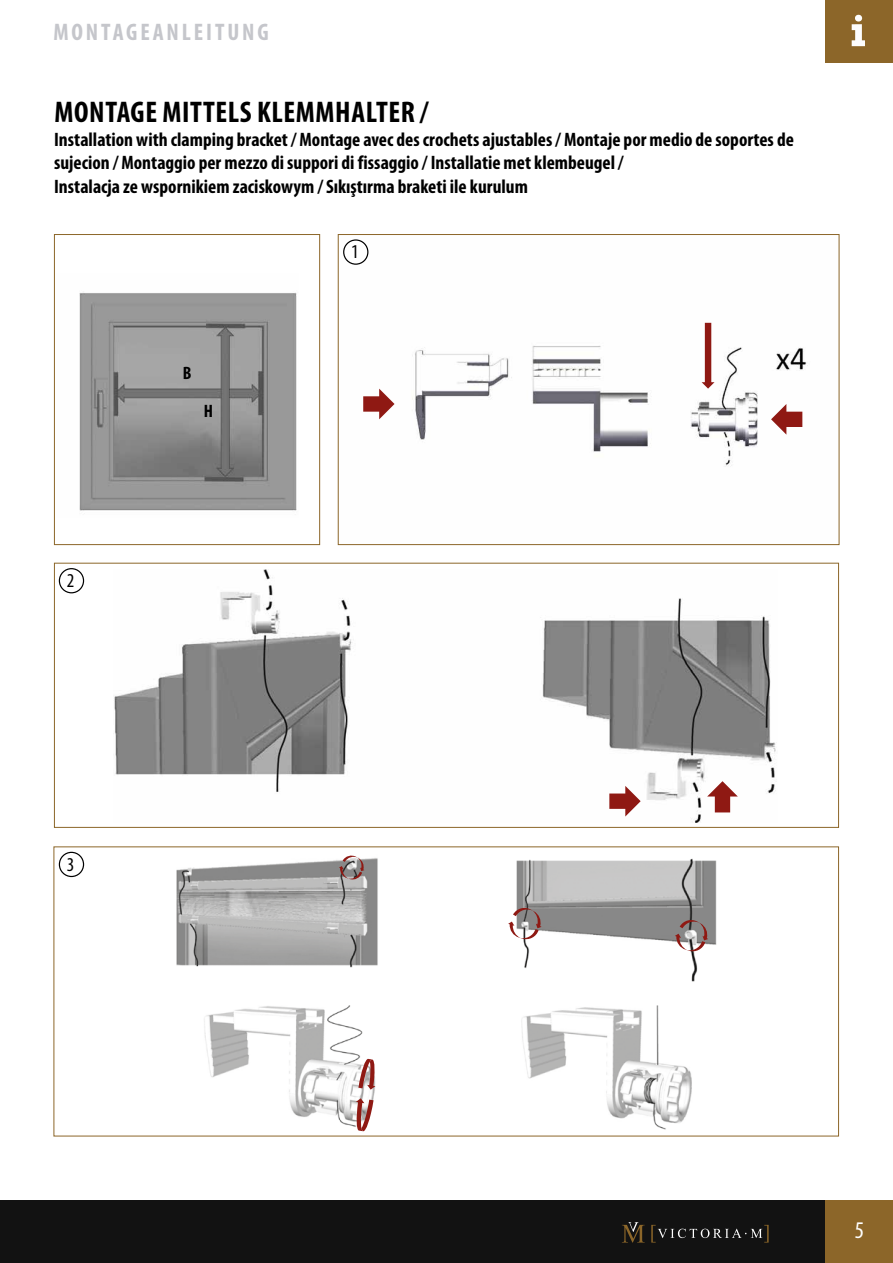
<style>
.page{position:relative;width:893px;height:1263px;background:#fff}
.page>*{position:absolute;margin:0;border:0;box-sizing:border-box;transform-origin:0 0}
.t1{font:700 condensed 30px "Myriad Pro";letter-spacing:.02em;color:#000}
.t2{font:700 condensed 24px "Myriad Pro";letter-spacing:.12em;color:#c5c6cb}
.t3{font:condensed 24px "Myriad Pro";color:#fff}
.t4{font:condensed 19.65px "Myriad Pro";color:#000}
.t5{font:700 condensed 19.5px/23.4px "Myriad Pro";color:#000}
.t6{font:700 condensed 18px "Myriad Pro";color:#000}
</style>
<div class="page">
<div style="left:825px;top:0;width:68px;height:63px;background:#8c6629"></div>
<div style="left:0;top:1200px;width:893px;height:63px;background:#121212"></div>
<div style="left:825px;top:1200px;width:68px;height:63px;background:#8c6629"></div>
<svg style="left:651px;top:1225px;width:118px;height:17px"></svg>
<svg style="left:622px;top:1222px;width:23px;height:20px"></svg>
<svg style="left:852px;top:24px;width:13px;height:22px"></svg>
<div style="left:855px;top:15px;width:7px;height:7px;background:#fdfdfd;border-radius:50%"></div>
<img style="left:79px;top:292px;width:218px;height:219px">
<div style="left:54px;top:234px;width:266px;height:311px;border:1px solid #8c6629"></div>
<img style="left:343px;top:239px;width:465px;height:227px">
<div style="left:338px;top:234px;width:501px;height:311px;border:1px solid #8c6629"></div>
<img style="left:114px;top:570px;width:662px;height:253px">
<div style="left:54px;top:563px;width:785px;height:265px;border:1px solid #8c6629"></div>
<svg style="left:707px;top:781px;width:31px;height:31px"></svg>
<svg style="left:771px;top:404px;width:31px;height:31px"></svg>
<svg style="left:363px;top:389px;width:31px;height:30px"></svg>
<svg style="left:609px;top:786px;width:32px;height:30px"></svg>
<div style="left:344px;top:240px;width:24px;height:24px;background:#fff;border-radius:50%"></div>
<div style="left:343px;top:239px;width:25px;height:26px;border:1px solid #000;border-radius:50%"></div>
<div style="left:59px;top:568px;width:25px;height:25px;border:1px solid #000;border-radius:50%"></div>
<svg style="left:702px;top:323px;width:12px;height:66px"></svg>
<img style="left:176px;top:858px;width:202px;height:269px">
<img style="left:516px;top:858px;width:201px;height:272px">
<svg style="left:356px;top:1098px;width:17px;height:38px"></svg>
<svg style="left:358px;top:1055px;width:17px;height:35px"></svg>
<svg style="left:339px;top:855px;width:25px;height:26px"></svg>
<svg style="left:675px;top:918px;width:33px;height:35px"></svg>
<svg style="left:508px;top:906px;width:34px;height:35px"></svg>
<div style="left:59px;top:852px;width:25px;height:25px;border:1px solid #000;border-radius:50%"></div>
<p class="t2" style="left:53px;top:19px;width:217px">MONTAGEANLEITUNG</p>
<h1 class="t1" style="left:55px;top:96px;width:375px">MONTAGE MITTELS KLEMMHALTER /</h1>
<p class="t5" style="left:54px;top:128px;width:741px">Installation with clamping bracket / Montage avec des crochets ajustables / Montaje por medio de soportes de sujecion / Montaggio per mezzo di suppori di fissaggio / Installatie met klembeugel /<br>Instalacja ze wspornikiem zaciskowym / Sıkıştırma braketi ile kurulum</p>
<p class="t4" style="left:67px;top:570px;width:9px">2</p>
<p class="t4" style="left:67px;top:853px;width:9px">3</p>
<p class="t6" style="left:183px;top:363px;width:10px">B</p>
<p class="t6" style="left:204px;top:402px;width:11px">H</p>
<p class="t4" style="left:351px;top:241px;width:9px">1</p>
<p class="t3" style="left:855px;top:1217px;width:11px">5</p>
</div>
